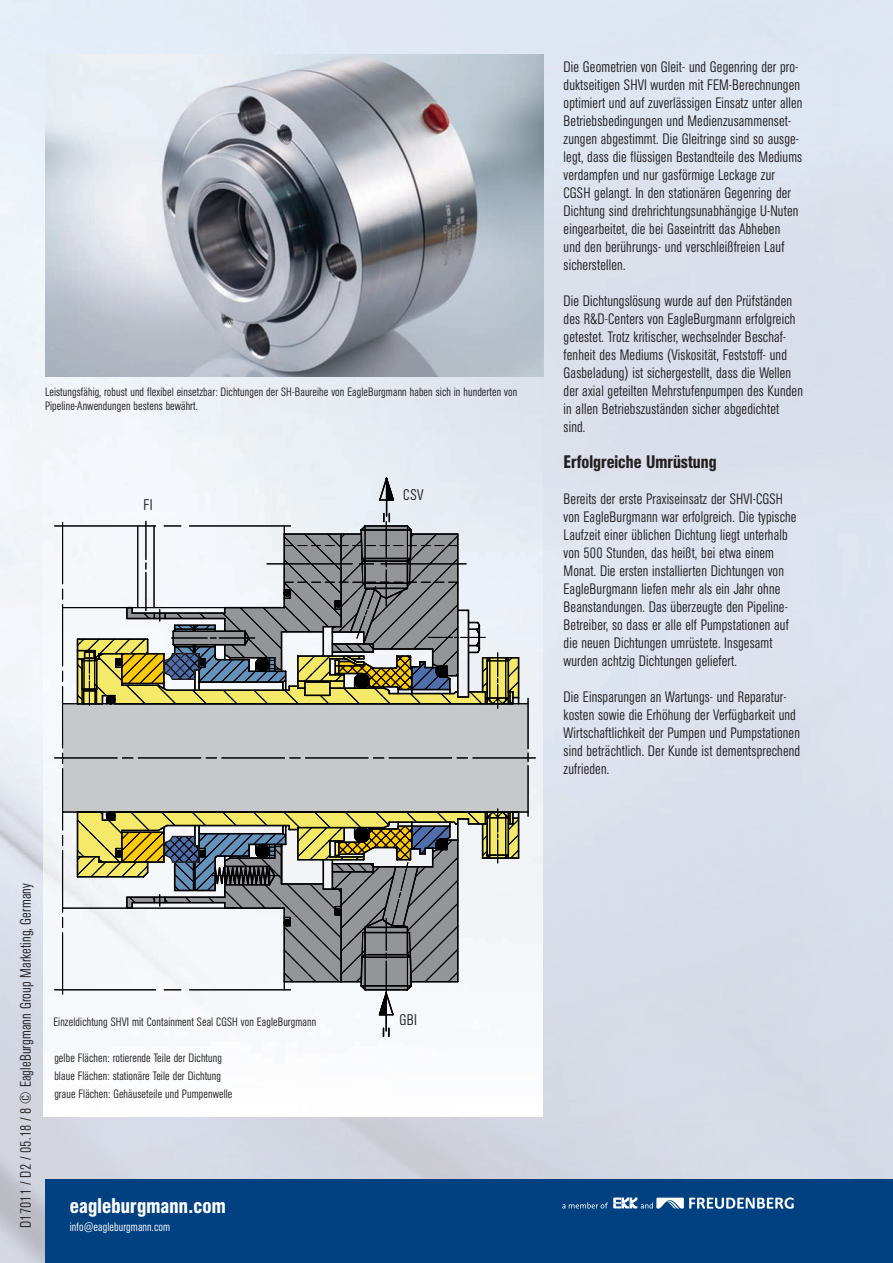
<style>
.page{position:relative;width:893px;height:1263px;background:#fff}
.page>*{position:absolute;margin:0;border:0;box-sizing:border-box;transform-origin:0 0}
.t1{font:500 condensed 21px "AG Book Pro";letter-spacing:.01em;color:#fff}
.t2{font:500 condensed 18px "AG Book Pro";color:#231f20}
.t3{font:300 condensed 15.3px "AG Book Pro";letter-spacing:.035em;color:#231f20}
.t4{font:300 condensed 15px/18px "AG Book Pro";letter-spacing:.01em;color:#231f20}
.t5{font:300 condensed 12px/18px "AG Book Pro";letter-spacing:.01em;color:#231f20}
.t6{font:300 condensed 12px "AG Book Pro";letter-spacing:.01em;color:#fff}
</style>
<div class="page">
<img style="left:0;top:0;width:893px;height:1263px">
<div style="left:45px;top:1180px;width:848px;height:83px;background:#014081"></div>
<svg style="left:562px;top:1197px;width:232px;height:12px"></svg>
<img style="left:45px;top:54px;width:498px;height:322px">
<img style="left:44px;top:414px;width:498px;height:702px">
<svg style="left:54px;top:525px;width:475px;height:465px"></svg>
<svg style="left:76px;top:478px;width:444px;height:560px"></svg>
<svg style="left:78px;top:639px;width:441px;height:65px;background:#9d9b6e"></svg>
<svg style="left:78px;top:811px;width:440px;height:79px"></svg>
<p class="t5" style="left:45px;top:385px;width:474px;line-height:13.5px">Leistungsfähig, robust und flexibel einsetzbar: Dichtungen der SH-Baureihe von EagleBurgmann haben sich in hunderten von<br>Pipeline-Anwendungen bestens bewährt.</p>
<p class="t3" style="left:143px;top:494px;width:11px">FI</p>
<p class="t3" style="left:403px;top:485px;width:22px">CSV</p>
<p class="t4" style="left:17px;top:1228px;width:347px;rotate:-90deg">D 17011 / D2 / 05.18 / 8 © EagleBurgmann Group Marketing, Germany</p>
<p class="t5" style="left:53px;top:1013px;width:264px">Einzeldichtung SHVI mit Containment Seal CGSH von EagleBurgmann</p>
<p class="t5" style="left:54px;top:1049px;width:180px">gelbe Flächen: rotierende Teile der Dichtung blaue Flächen: stationäre Teile der Dichtung graue Flächen: Gehäuseteile und Pumpenwelle</p>
<h1 class="t1" style="left:70px;top:1192px;width:157px">eagleburgmann.com</h1>
<p class="t6" style="left:70px;top:1219px;width:102px">info@eagleburgmann.com</p>
<p class="t3" style="left:399px;top:1009px;width:19px">GBI</p>
<p class="t4" style="left:564px;top:58px;width:240px">Die Geometrien von Gleit- und Gegenring der pro&shy;duktseitigen SHVI wurden mit FEM-Berechnungen optimiert und auf zuverlässigen Einsatz unter allen Betriebsbedingungen und Medienzusammenset&shy;zungen abgestimmt. Die Gleitringe sind so ausge&shy;legt, dass die flüssigen Bestandteile des Mediums verdampfen und nur gasförmige Leckage zur CGSH gelangt. In den stationären Gegenring der Dichtung sind drehrichtungsunabhängige U-Nuten eingearbeitet, die bei Gaseintritt das Abheben<br>und den berührungs- und verschleißfreien Lauf sicherstellen.</p>
<p class="t4" style="left:564px;top:292px;width:241px">Die Dichtungslösung wurde auf den Prüfständen des R&amp;D-Centers von EagleBurgmann erfolgreich getestet. Trotz kritischer, wechselnder Beschaf&shy;fenheit des Mediums (Viskosität, Feststoff- und Gasbeladung) ist sichergestellt, dass die Wellen der axial geteilten Mehrstufenpumpen des Kunden in allen Betriebszuständen sicher abgedichtet sind.</p>
<p class="t2" style="left:564px;top:450px;width:154px">Erfolgreiche Umrüstung</p>
<p class="t4" style="left:564px;top:490px;width:234px">Bereits der erste Praxiseinsatz der SHVI-CGSH von EagleBurgmann war erfolgreich. Die typische Laufzeit einer üblichen Dichtung liegt unterhalb von 500 Stunden, das heißt, bei etwa einem Monat. Die ersten installierten Dichtungen von EagleBurgmann liefen mehr als ein Jahr ohne Beanstandungen. Das überzeugte den Pipeline-Betreiber, so dass er alle elf Pumpstationen auf die neuen Dichtungen umrüstete. Insgesamt wurden achtzig Dichtungen geliefert.</p>
<p class="t4" style="left:564px;top:688px;width:238px">Die Einsparungen an Wartungs- und Reparatur&shy;kosten sowie die Erhöhung der Verfügbarkeit und Wirtschaftlichkeit der Pumpen und Pumpstationen sind beträchtlich. Der Kunde ist dementsprechend zufrieden.</p>
</div>
